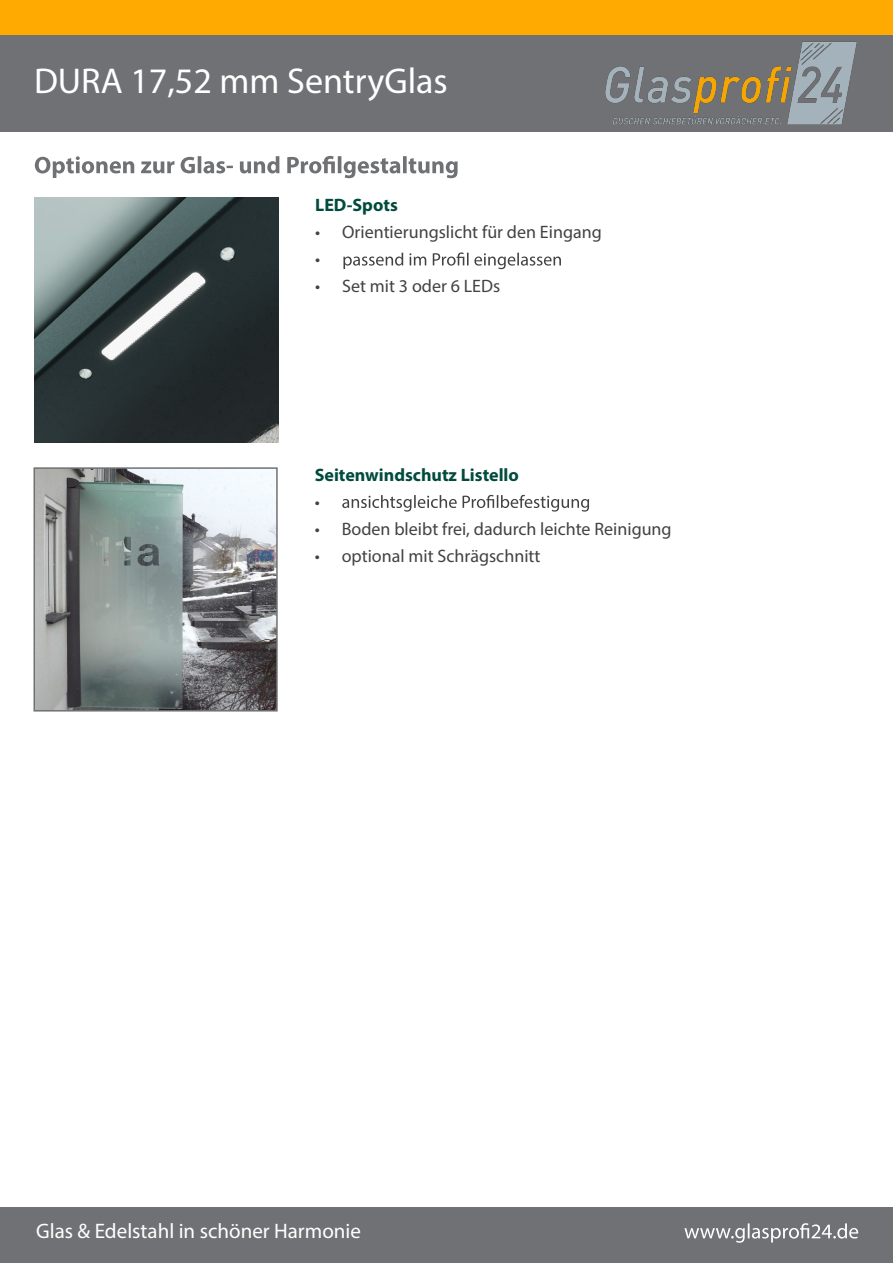
<style>
.page{position:relative;width:893px;height:1263px;background:#fff}
.page>*{position:absolute;margin:0;border:0;box-sizing:border-box;transform-origin:0 0}
.t1{font:36px "Myriad Pro";color:#fff}
.t2{font:21px "Myriad Pro";color:#fff}
.t3{font:18px/27px "Myriad Pro";color:#424242}
.t4{font:700 18px "Myriad Pro";color:#004b3d}
</style>
<div class="page">
<div style="left:0;top:1208px;width:893px;height:55px;background:#707174"></div>
<div style="left:0;top:34px;width:893px;height:98px;background:#707174"></div>
<div style="left:0;top:0;width:893px;height:34px;background:#fa0"></div>
<svg style="left:684px;top:1223px;width:174px;height:20px"></svg>
<img style="left:605px;top:41px;width:252px;height:84px">
<svg style="left:35px;top:156px;width:423px;height:22px"></svg>
<img style="left:35px;top:198px;width:244px;height:244px">
<svg style="left:343px;top:252px;width:218px;height:17px"></svg>
<svg style="left:342px;top:495px;width:247px;height:17px"></svg>
<img style="left:37px;top:470px;width:238px;height:238px">
<div style="left:34px;top:467px;width:244px;height:244px;border:2px solid #707174"></div>
<h1 class="t1" style="left:34px;top:59px;width:415px">DURA 17,52 mm SentryGlas</h1>
<p class="t4" style="left:315px;top:194px;width:84px">LED-Spots</p>
<p class="t3" style="left:315px;top:219px;width:288px">• Orientierungslicht für den Eingang •</p>
<p class="t3" style="left:315px;top:273px;width:187px">• Set mit 3 oder 6 LEDs</p>
<p class="t4" style="left:315px;top:463px;width:206px">Seitenwindschutz Listello</p>
<p class="t3" style="left:315px;top:488px;width:7px">•</p>
<p class="t3" style="left:315px;top:515px;width:358px">• Boden bleibt frei, dadurch leichte Reinigung</p>
<p class="t3" style="left:315px;top:542px;width:227px">• optional mit Schrägschnitt</p>
<p class="t2" style="left:36px;top:1218px;width:326px">Glas &amp; Edelstahl in schöner Harmonie</p>
</div>
